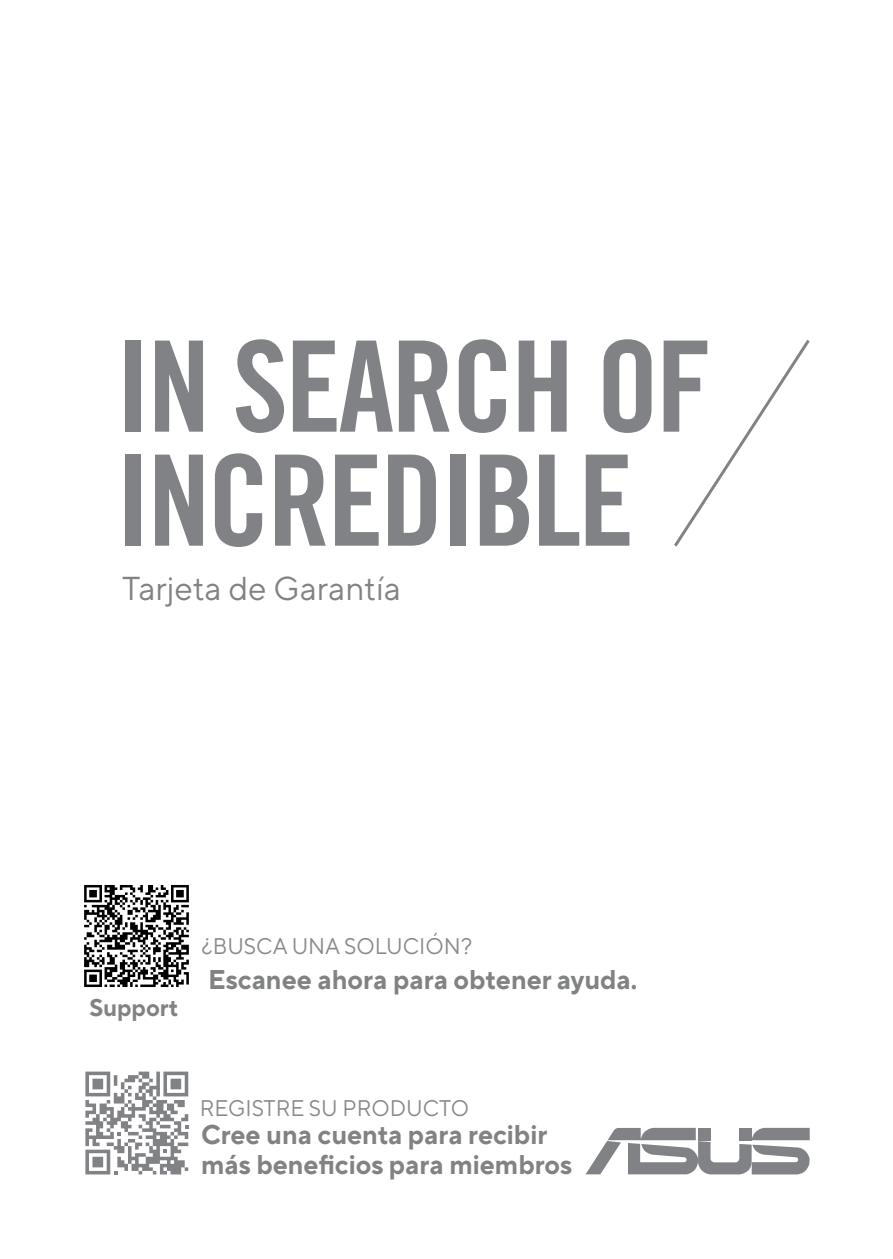
<style>
.page{position:relative;width:893px;height:1259px;background:#fff}
.page>*{position:absolute;margin:0;border:0;box-sizing:border-box;transform-origin:0 0}
.t1{font:33px "TT Norms Pro";color:#808285}
.t2{font:700 27px/30px "TT Norms Pro";color:#818382}
.t3{font:700 24px "TT Norms Pro";color:#818382}
.t4{font:22.5px "TT Norms Pro";color:#898989}
</style>
<div class="page">
<div style="left:125px;top:340px;width:16px;height:92px;background:#808285"></div>
<svg style="left:155px;top:340px;width:48px;height:92px"></svg>
<svg style="left:236px;top:339px;width:48px;height:94px"></svg>
<svg style="left:293px;top:340px;width:100px;height:92px"></svg>
<svg style="left:399px;top:340px;width:51px;height:92px"></svg>
<svg style="left:459px;top:339px;width:47px;height:94px"></svg>
<svg style="left:519px;top:340px;width:48px;height:92px"></svg>
<svg style="left:604px;top:339px;width:47px;height:94px"></svg>
<div style="left:125px;top:454px;width:16px;height:92px;background:#808285"></div>
<svg style="left:155px;top:454px;width:48px;height:92px"></svg>
<svg style="left:215px;top:453px;width:47px;height:94px"></svg>
<svg style="left:275px;top:454px;width:51px;height:92px"></svg>
<svg style="left:335px;top:454px;width:44px;height:92px"></svg>
<svg style="left:388px;top:454px;width:48px;height:92px"></svg>
<div style="left:450px;top:454px;width:16px;height:92px;background:#808285"></div>
<svg style="left:480px;top:454px;width:49px;height:92px"></svg>
<svg style="left:539px;top:454px;width:40px;height:92px"></svg>
<svg style="left:586px;top:454px;width:43px;height:92px"></svg>
<svg style="left:664px;top:340px;width:146px;height:206px"></svg>
<svg style="left:85px;top:1071px;width:103px;height:103px"></svg>
<svg style="left:586px;top:1127px;width:224px;height:47px"></svg>
<img style="left:84px;top:885px;width:105px;height:102px">
<p class="t1" style="left:122px;top:564px;width:280px">Tarjeta de Garantía</p>
<p class="t3" style="left:89px;top:990px;width:90px">Support</p>
<p class="t4" style="left:202px;top:929px;width:272px">¿BUSCA UNA SOLUCIÓN?</p>
<p class="t2" style="left:208px;top:962px;width:430px">Escanee ahora para obtener ayuda.</p>
<p class="t4" style="left:200px;top:1092px;width:271px">REGISTRE SU PRODUCTO</p>
<p class="t2" style="left:201px;top:1117px;width:373px">Cree una cuenta para recibir más beneficios para miembros</p>
</div>
